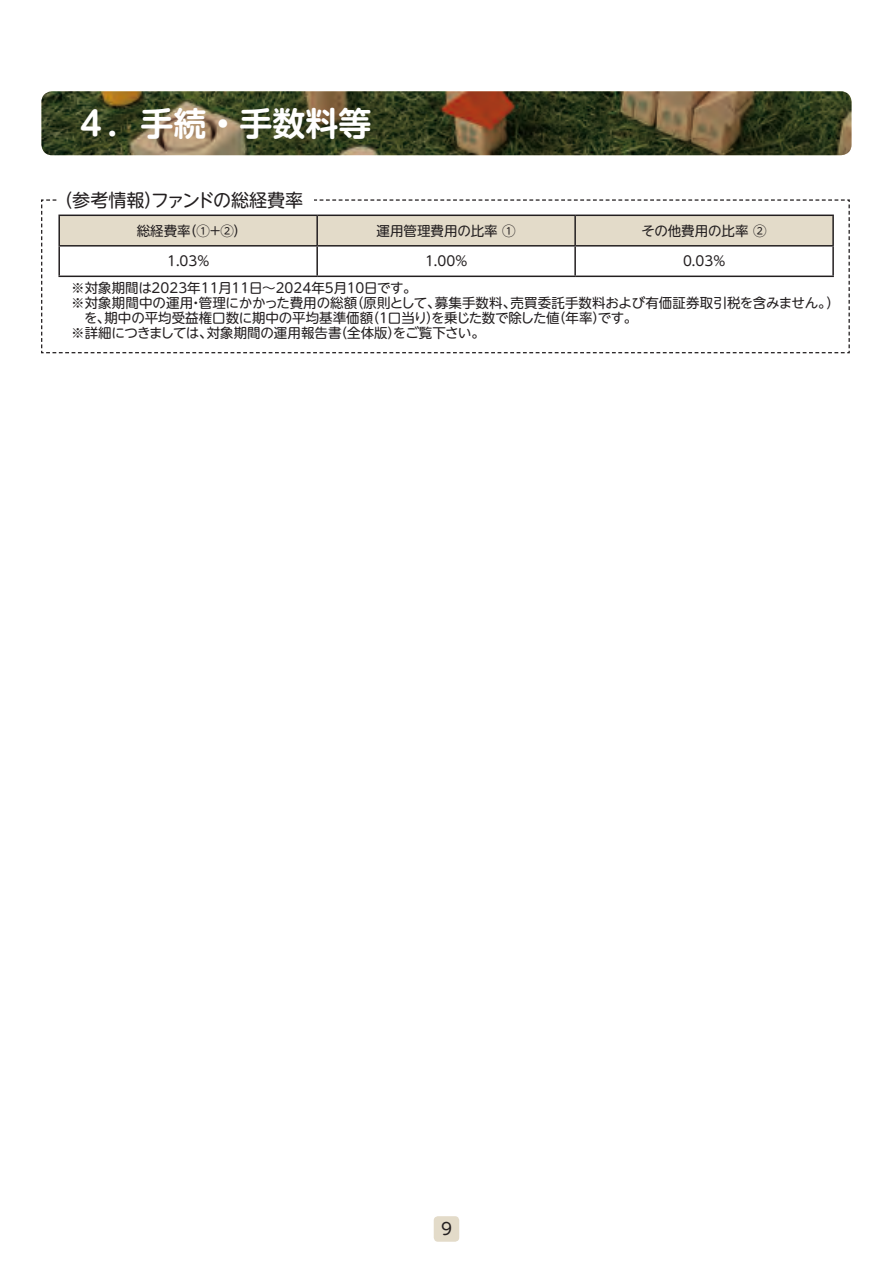
<style>
.page{position:relative;width:893px;height:1263px;background:#fff}
.page>*{position:absolute;margin:0;border:0;box-sizing:border-box;transform-origin:0 0}
.t1{font:700 33px "UD Shin M Go Pro De";color:#fff}
.t2{font:18px "UD Shin M Go Pro";color:#231f20}
.t3{font:16.5px "UD Shin M Go Pro";color:#231f20}
.t4{font:13.5px "UD Shin M Go Pro";color:#231f20}
</style>
<div class="page">
<div style="left:434px;top:1216px;width:25px;height:26px;background:#e3dbc9;border-radius:4px"></div>
<svg style="left:41px;top:91px;width:810px;height:64px;background:#4f4b2b"></svg>
<svg style="left:41px;top:199px;width:809px;height:155px"></svg>
<div style="left:58px;top:189px;width:256px;height:22px;background:#fff"></div>
<h1 class="t1" style="left:74px;top:96px;width:299px">４．手続・手数料等</h1>
<h2 class="t2" style="left:55px;top:185px;width:250px">（参考情報）ファンドの総経費率</h2>
<p class="t4" style="left:137px;top:220px;width:112px">総経費率（①＋②）</p>
<p class="t4" style="left:377px;top:220px;width:141px">運用管理費用の比率 ①</p>
<p class="t4" style="left:641px;top:220px;width:127px">その他費用の比率 ②</p>
<p class="t4" style="left:167px;top:250px;width:44px">1.03%</p>
<p class="t4" style="left:425px;top:250px;width:44px">1.00%</p>
<p class="t4" style="left:683px;top:250px;width:44px">0.03%</p>
<p class="t4" style="left:71px;top:277px;width:347px">※対象期間は2023年11月11日〜2024年5月10日です。</p>
<p class="t4" style="left:71px;top:292px;width:770px">※対象期間中の運用・管理にかかった費用の総額（原則として、募集手数料、売買委託手数料および有価証券取引税を含みません。）</p>
<p class="t4" style="left:84px;top:307px;width:555px">を、期中の平均受益権口数に期中の平均基準価額（1口当り）を乗じた数で除した値（年率）です。</p>
<p class="t4" style="left:71px;top:322px;width:415px">※詳細につきましては、対象期間の運用報告書（全体版）をご覧下さい。</p>
<p class="t3" style="left:441px;top:1215px;width:12px">9</p>
</div>
